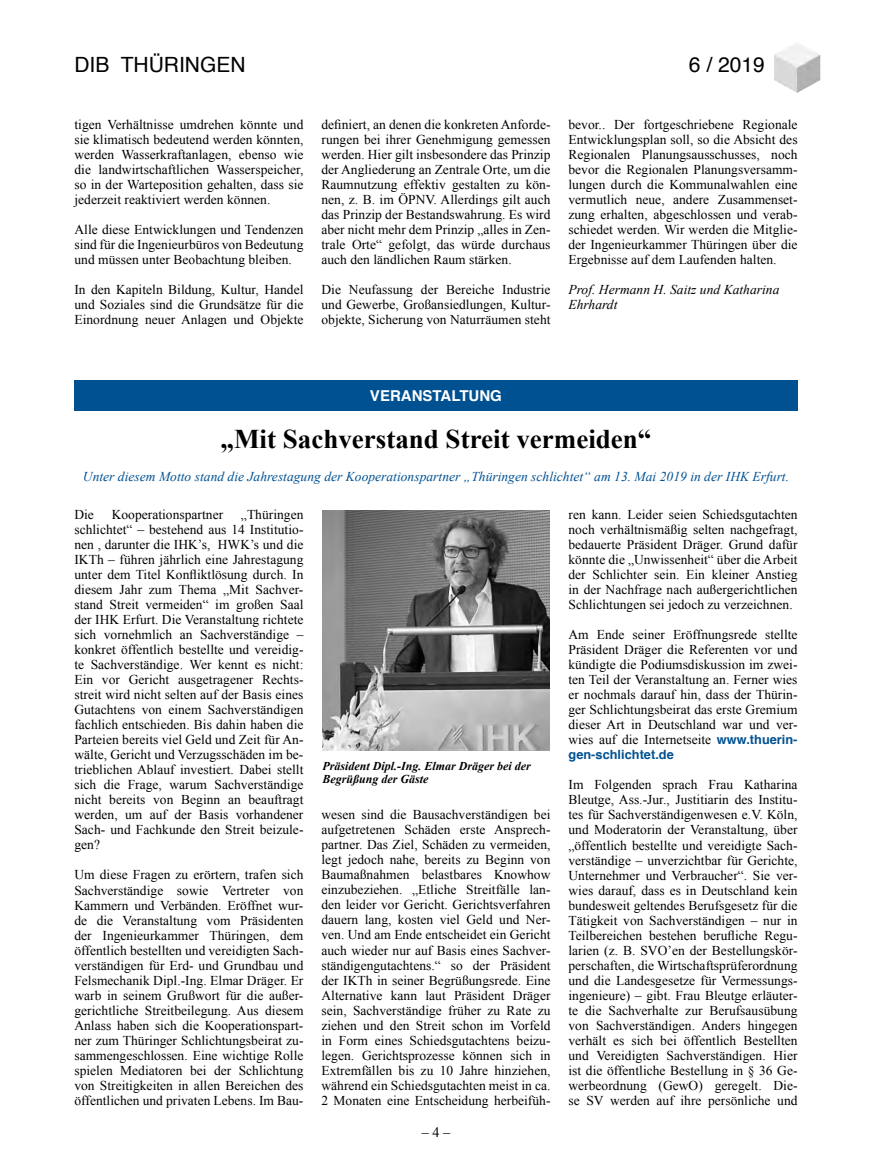
<style>
.page{position:relative;width:872px;height:1170px;background:#fff}
.page>*{position:absolute;margin:0;border:0;box-sizing:border-box;transform-origin:0 0}
.t1{font:700 27px "Times New Roman";color:#000}
.t2{font:21px "Helvetica";color:#000}
.t3{font:700 15px "Helvetica";color:#fff}
.t4{font:14.25px "Times New Roman";color:#000}
.t5{font:13.5px/15px "Times New Roman";color:#000;text-align:justify}
.t6{font:italic 13.5px "Times New Roman";color:#005192}
.t7{font:italic 13.5px/15px "Times New Roman";color:#000}
.t8{font:700 12.75px "Helvetica";color:#005192}
.t9{font:italic 700 12px/13.5px "Times New Roman";color:#000}
.s1{font-family:"Helvetica";font-weight:700;font-size:12.75px;color:#005192}
</style>
<div class="page">
<img style="left:774px;top:44px;width:46px;height:49px">
<div style="left:74px;top:381px;width:723px;height:30px;background:#005192"></div>
<img style="left:322px;top:510px;width:227px;height:240px">
<h2 class="t2" style="left:74px;top:49px;width:173px">DIB THÜRINGEN</h2>
<h2 class="t2" style="left:689px;top:49px;width:77px">6 / 2019</h2>
<p class="t5" style="left:74px;top:117px;width:230px">tigen Verhältnisse umdrehen könnte und sie klimatisch bedeutend werden könnten, werden Wasserkraftanlagen, ebenso wie die landwirtschaftlichen Wasserspeicher, so in der Warteposition gehalten, dass sie jederzeit reaktiviert werden können.</p>
<p class="t5" style="left:74px;top:222px;width:230px">Alle diese Entwicklungen und Tendenzen sind für die Ingenieurbüros von Bedeutung und müssen unter Beobachtung bleiben.</p>
<p class="t5" style="left:74px;top:282px;width:230px">In den Kapiteln Bildung, Kultur, Handel und Soziales sind die Grundsätze für die Einordnung neuer Anlagen und Objekte</p>
<p class="t5" style="left:321px;top:117px;width:230px">definiert, an denen die konkreten Anforde&shy;rungen bei ihrer Genehmigung gemessen werden. Hier gilt insbesondere das Prinzip der Angliederung an Zentrale Orte, um die Raumnutzung effektiv gestalten zu kön&shy;nen, z. B. im ÖPNV. Allerdings gilt auch das Prinzip der Bestandswahrung. Es wird aber nicht mehr dem Prinzip „alles in Zen&shy;trale Orte“ gefolgt, das würde durchaus auch den ländlichen Raum stärken.</p>
<p class="t5" style="left:321px;top:282px;width:230px">Die Neufassung der Bereiche Industrie und Gewerbe, Großansiedlungen, Kultur&shy;objekte, Sicherung von Naturräumen steht</p>
<p class="t5" style="left:568px;top:117px;width:230px">bevor.. Der fortgeschriebene Regionale Entwicklungsplan soll, so die Absicht des Regionalen Planungsausschusses, noch bevor die Regionalen Planungsversamm&shy;lungen durch die Kommunalwahlen eine vermutlich neue, andere Zusammenset&shy;zung erhalten, abgeschlossen und verab&shy;schiedet werden. Wir werden die Mitglie&shy;der Ingenieurkammer Thüringen über die Ergebnisse auf dem Laufenden halten.</p>
<p class="t7" style="left:568px;top:282px;width:212px">Prof. Hermann H. Saitz und Katharina<br>Ehrhardt</p>
<p class="t3" style="left:370px;top:384px;width:133px">VERANSTALTUNG</p>
<h1 class="t1" style="left:220px;top:420px;width:432px">„Mit Sachverstand Streit vermeiden“</h1>
<p class="t6" style="left:83px;top:467px;width:707px">Unter diesem Motto stand die Jahrestagung der Kooperationspartner „Thüringen schlichtet“ am 13. Mai 2019 in der IHK Erfurt.</p>
<p class="t5" style="left:74px;top:507px;width:231px;text-indent:166px">„Thüringen schlichtet“ – bestehend aus 14 Institutio&shy;nen , darunter die IHK’s, HWK’s und die IKTh – führen jährlich eine Jahrestagung unter dem Titel Konfliktlösung durch. In diesem Jahr zum Thema „Mit Sachver&shy;stand Streit vermeiden“ im großen Saal der IHK Erfurt. Die Veranstaltung richtete sich vornehmlich an Sachverständige – konkret öffentlich bestellte und vereidig&shy;te Sachverständige. Wer kennt es nicht:<br>Ein vor Gericht ausgetragener Rechts&shy;streit wird nicht selten auf der Basis eines Gutachtens von einem Sachverständigen fachlich entschieden. Bis dahin haben die Parteien bereits viel Geld und Zeit für An&shy;wälte, Gericht und Verzugsschäden im be&shy;trieblichen Ablauf investiert. Dabei stellt sich die Frage, warum Sachverständige nicht bereits von Beginn an beauftragt werden, um auf der Basis vorhandener Sach- und Fachkunde den Streit beizule&shy;gen?</p>
<p class="t5" style="left:74px;top:867px;width:231px">Um diese Fragen zu erörtern, trafen sich Sachverständige sowie Vertreter von Kammern und Verbänden. Eröffnet wur&shy;de die Veranstaltung vom Präsidenten der Ingenieurkammer Thüringen, dem öffentlich bestellten und vereidigten Sach&shy;verständigen für Erd- und Grundbau und Felsmechanik Dipl.-Ing. Elmar Dräger. Er warb in seinem Grußwort für die außer&shy;gerichtliche Streitbeilegung. Aus diesem Anlass haben sich die Kooperationspart&shy;ner zum Thüringer Schlichtungsbeirat zu&shy;sammengeschlossen. Eine wichtige Rolle spielen Mediatoren bei der Schlichtung von Streitigkeiten in allen Bereichen des öffentlichen und privaten Lebens. Im Bau-</p>
<p class="t5" style="left:74px;top:507px;width:21px">Die</p>
<p class="t5" style="left:112px;top:507px;width:113px">Kooperationspartner</p>
<p class="t9" style="left:322px;top:758px;width:210px">Präsident Dipl.-Ing. Elmar Dräger bei der<br>Begrüßung der Gäste</p>
<p class="t5" style="left:321px;top:807px;width:231px">wesen sind die Bausachverständigen bei aufgetretenen Schäden erste Ansprech&shy;partner. Das Ziel, Schäden zu vermeiden, legt jedoch nahe, bereits zu Beginn von Baumaßnahmen belastbares Knowhow einzubeziehen. „Etliche Streitfälle lan&shy;den leider vor Gericht. Gerichtsverfahren dauern lang, kosten viel Geld und Ner&shy;ven. Und am Ende entscheidet ein Gericht auch wieder nur auf Basis eines Sachver&shy;ständigengutachtens.“ so der Präsident der IKTh in seiner Begrüßungsrede. Eine Alternative kann laut Präsident Dräger sein, Sachverständige früher zu Rate zu ziehen und den Streit schon im Vorfeld in Form eines Schiedsgutachtens beizu&shy;legen. Gerichtsprozesse können sich in Extremfällen bis zu 10 Jahre hinziehen, während ein Schiedsgutachten meist in ca.<br>2 Monaten eine Entscheidung herbeifüh-</p>
<p class="t4" style="left:422px;top:1122px;width:30px">– 4 –</p>
<p class="t5" style="left:568px;top:507px;width:230px">ren kann. Leider seien Schiedsgutachten noch verhältnismäßig selten nachgefragt, bedauerte Präsident Dräger. Grund dafür könnte die „Unwissenheit“ über die Arbeit der Schlichter sein. Ein kleiner Anstieg in der Nachfrage nach außergerichtlichen Schlichtungen sei jedoch zu verzeichnen.</p>
<p class="t5" style="left:568px;top:627px;width:230px">Am Ende seiner Eröffnungsrede stellte Präsident Dräger die Referenten vor und kündigte die Podiumsdiskussion im zwei&shy;ten Teil der Veranstaltung an. Ferner wies er nochmals darauf hin, dass der Thürin&shy;ger Schlichtungsbeirat das erste Gremium dieser Art in Deutschland war und ver&shy;wies auf die Internetseite <span class="s1">www.thuerin-</span></p>
<p class="t8" style="left:568px;top:744px;width:107px">gen-schlichtet.de</p>
<p class="t5" style="left:568px;top:777px;width:231px">Im Folgenden sprach Frau Katharina Bleutge, Ass.-Jur., Justitiarin des Institu&shy;tes für Sachverständigenwesen e.V. Köln, und Moderatorin der Veranstaltung, über „öffentlich bestellte und vereidigte Sach&shy;verständige – unverzichtbar für Gerichte, Unternehmer und Verbraucher“. Sie ver&shy;wies darauf, dass es in Deutschland kein bundesweit geltendes Berufsgesetz für die Tätigkeit von Sachverständigen – nur in Teilbereichen bestehen berufliche Regu&shy;larien (z. B. SVO’en der Bestellungskör&shy;perschaften, die Wirtschaftsprüferordnung und die Landesgesetze für Vermessungs&shy;ingenieure) – gibt. Frau Bleutge erläuter&shy;te die Sachverhalte zur Berufsausübung von Sachverständigen. Anders hingegen verhält es sich bei öffentlich Bestellten und Vereidigten Sachverständigen. Hier ist die öffentliche Bestellung in § 36 Ge&shy;werbeordnung (GewO) geregelt. Die&shy;se SV werden auf ihre persönliche und</p>
</div>
